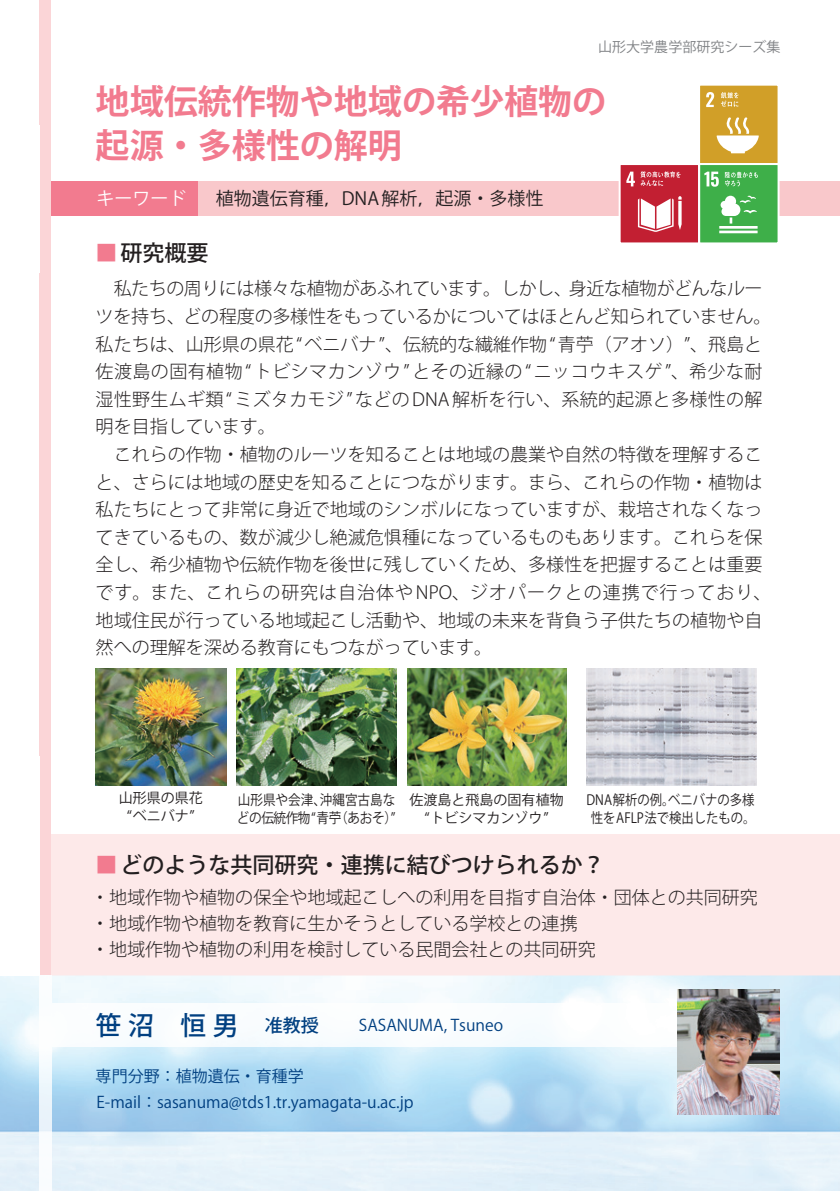
<style>
.page{position:relative;width:840px;height:1191px;background:#fff}
.page>*{position:absolute;margin:0;border:0;box-sizing:border-box;transform-origin:0 0}
.t1{font:700 34px/44px "Koz Go Pro";color:#f27b8f}
.t2{font:500 22px "Koz Go Pro";color:#231f20}
.t3{font:300 18px/27.6px "Koz Go Pro";color:#231f20}
.t4{font:18px "Koz Go Pro";color:#231f20}
.t5{font:18px "Koz Go Pro";color:#fff}
.t6{font:16px/26px "Koz Go Pro";color:#014081}
.t7{font:14px/18px "Koz Go Pro";color:#231f20;text-align:center}
.t8{font:14px/18px "Koz Go Pro";color:#231f20;text-align:center;scale:.88 1}
.t9{font:14px/18px "Koz Go Pro";color:#231f20;scale:.9 1}
.t10{font:14px "Koz Go Pro";color:#808285}
.s1{color:#f27b8f}
.s2{font-weight:500;font-size:26px}
.s3{font-weight:500;font-size:18px}
.s4{font-size:20px}
</style>
<div class="page">
<div style="left:40px;top:833px;width:799px;height:142px;background:#fde9e9"></div>
<div style="left:40px;top:0;width:11px;height:1191px;background:#fbd5d7"></div>
<img style="left:0;top:975px;width:839px;height:216px">
<img style="left:40px;top:975px;width:11px;height:216px">
<img style="left:51px;top:1003px;width:626px;height:43px">
<div style="left:51px;top:181px;width:147px;height:34px;background:#f27b8f"></div>
<div style="left:198px;top:181px;width:641px;height:34px;background:#f9c8cb"></div>
<div style="left:699px;top:85px;width:78px;height:78px;background:#d19f28"></div>
<svg style="left:706px;top:92px;width:7px;height:15px"></svg>
<svg style="left:716px;top:117px;width:42px;height:36px"></svg>
<svg style="left:721px;top:92px;width:17px;height:15px"></svg>
<div style="left:697px;top:84px;width:82px;height:81px;border:2px solid #fff"></div>
<div style="left:699px;top:165px;width:78px;height:78px;background:#3eaf49"></div>
<svg style="left:704px;top:172px;width:14px;height:15px"></svg>
<hr style="left:718px;top:226px;width:39px;height:3px;background:#fff">
<hr style="left:718px;top:231px;width:39px;height:2px;background:#fff">
<svg style="left:720px;top:196px;width:36px;height:27px"></svg>
<svg style="left:724px;top:172px;width:33px;height:14px"></svg>
<div style="left:697px;top:163px;width:82px;height:81px;border:2px solid #fff"></div>
<div style="left:620px;top:165px;width:78px;height:78px;background:#c21f32"></div>
<svg style="left:626px;top:172px;width:8px;height:14px"></svg>
<svg style="left:637px;top:196px;width:44px;height:36px"></svg>
<svg style="left:640px;top:171px;width:40px;height:15px"></svg>
<div style="left:618px;top:163px;width:81px;height:81px;border:2px solid #fff"></div>
<img style="left:677px;top:989px;width:102px;height:125px">
<img style="left:407px;top:668px;width:159px;height:117px">
<img style="left:586px;top:668px;width:170px;height:117px">
<img style="left:237px;top:668px;width:159px;height:117px">
<img style="left:95px;top:668px;width:131px;height:117px">
<p class="t10" style="left:598px;top:38px;width:183px">山形大学農学部研究シーズ集</p>
<h1 class="t1" style="left:96px;top:82px;width:512px">地域伝統作物や地域の希少植物の起源・多様性の解明</h1>
<p class="t5" style="left:96px;top:187px;width:91px">キーワード</p>
<p class="t4" style="left:215px;top:187px;width:329px">植物遺伝育種，DNA 解析，起源・多様性</p>
<p class="t2" style="left:96px;top:239px;width:114px"><span class="s1">■</span>研究概要</p>
<p class="t3" style="left:96px;top:275px;width:677px">　私たちの周りには様々な植物があふれています。しかし、身近な植物がどんなルーツを持ち、どの程度の多様性をもっているかについてはほとんど知られていません。私たちは、山形県の県花 “ベニバナ ”、伝統的な繊維作物 “青苧（アオソ）”、飛島と佐渡島の固有植物 “トビシマカンゾウ ”とその近縁の “ニッコウキスゲ ”、希少な耐湿性野生ムギ類 “ミズタカモジ ”などの DNA解析を行い、系統的起源と多様性の解明を目指しています。<br>　これらの作物・植物のルーツを知ることは地域の農業や自然の特徴を理解すること、さらには地域の歴史を知ることにつながります。まら、これらの作物・植物は私たちにとって非常に身近で地域のシンボルになっていますが、栽培されなくなってきているもの、数が減少し絶滅危惧種になっているものもあります。これらを保全し、希少植物や伝統作物を後世に残していくため、多様性を把握することは重要です。また、これらの研究は自治体や NPO、ジオパークとの連携で行っており、地域住民が行っている地域起こし活動や、地域の未来を背負う子供たちの植物や自然への理解を深める教育にもつながっています。</p>
<p class="t7" style="left:119px;top:789px;width:85px">山形県の県花“ベニバナ”</p>
<p class="t9" style="left:237px;top:791px;width:179px">山形県や会津、沖縄宮古島などの伝統作物“青苧（あおそ）”</p>
<p class="t7" style="left:409px;top:791px;width:155px">佐渡島と飛島の固有植物“トビシマカンゾウ”</p>
<p class="t8" style="left:586px;top:791px;width:193px">DNA解析の例。ベニバナの多様性をAFLP法で検出したもの。</p>
<p class="t2" style="left:96px;top:850px;width:510px"><span class="s1">■</span>どのような共同研究・連携に結びつけられるか？</p>
<p class="t3" style="left:91px;top:884px;width:668px;line-height:26px">・地域作物や植物の保全や地域起こしへの利用を目指す自治体・団体との共同研究・地域作物や植物を教育に生かそうとしている学校との連携<br>・地域作物や植物の利用を検討している民間会社との共同研究</p>
<p class="t6" style="left:96px;top:1012px;width:409px"><span class="s2">笹沼 恒男　</span><span class="s3">准教授</span><span class="s4">　　</span>SASANUMA, Tsuneo</p>
<p class="t6" style="left:96px;top:1063px;width:319px">専門分野：植物遺伝・育種学<br>E-mail：sasanuma@tds1.tr.yamagata-u.ac.jp</p>
</div>
